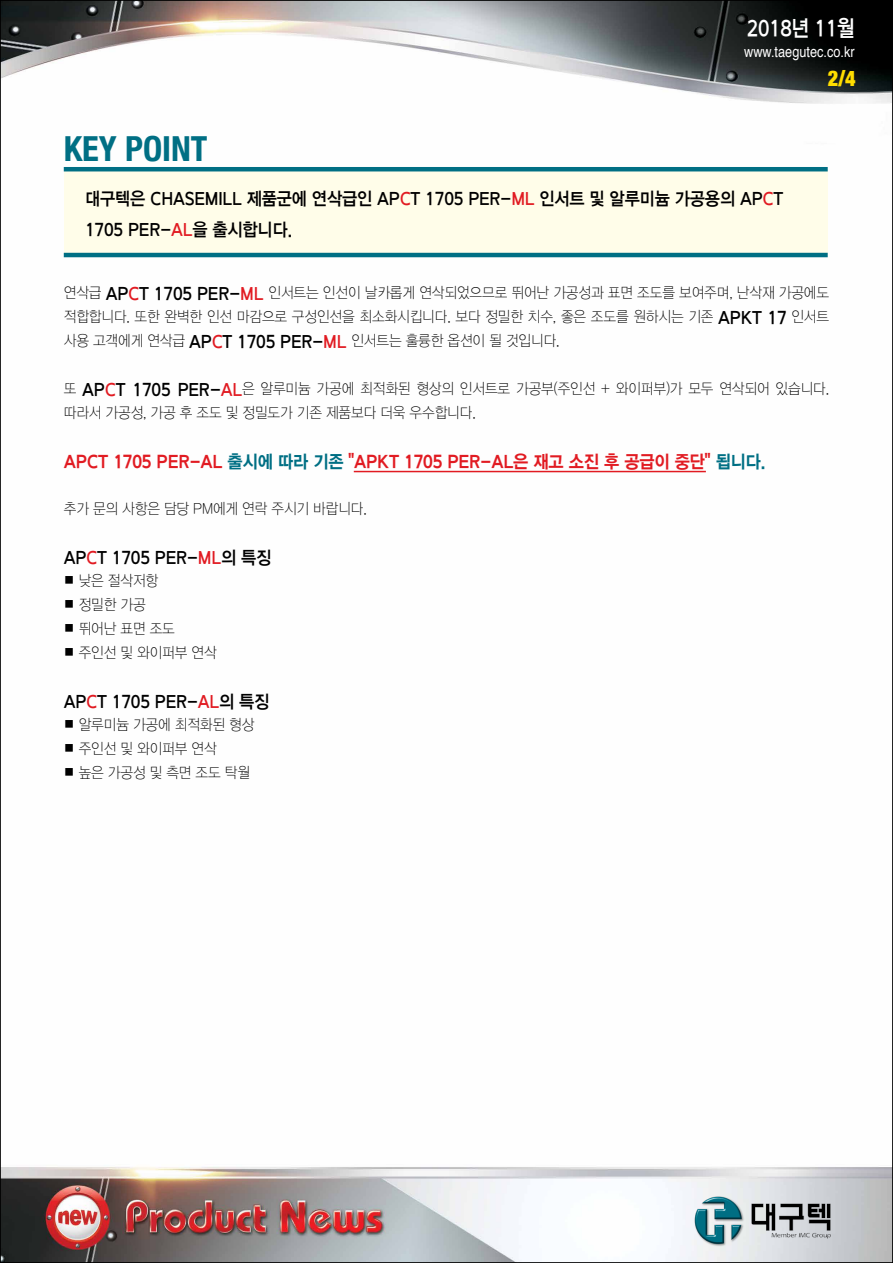
<style>
.page{position:relative;width:893px;height:1263px;background:#fff}
.page>*{position:absolute;margin:0;border:0;box-sizing:border-box;transform-origin:0 0}
.t1{font:700 condensed 34.5px "Helvetica Neue";color:#006f84}
.t2{font:22.5px "DX Ngo Std 40";letter-spacing:-.02em;color:#fff;scale:.85 1}
.t3{font:900 condensed 21.9px "Helvetica Neue";color:#fd0;scale:.93 1}
.t4{font:18px/30.3px "DX Ngo Std 40";letter-spacing:-.01em;color:#000;scale:.9 1}
.t5{font:18px "DX Ngo Std 50";letter-spacing:-.01em;color:#e11b22;scale:.9 1}
.t6{font:15px/24px "DX Ngo Std 10";letter-spacing:-.01em;color:#000;text-align:justify;scale:.9 1}
.t7{font:15px "Helvetica";color:#fff;scale:.85 1}
.s1{color:#e11b22}
.s2{font-family:"DX Ngo Std 40";font-size:18px}
.s3{font-family:"DX Ngo Std 40";font-size:18px;color:#e11b22}
.s4{color:#006f84}
</style>
<div class="page">
<img style="left:2px;top:2px;width:889px;height:1259px">
<img style="left:688px;top:1183px;width:155px;height:69px">
<div style="left:64px;top:169px;width:764px;height:86px;background:#fffde9"></div>
<hr style="left:64px;top:167px;width:764px;height:4px;background:#006f84">
<hr style="left:64px;top:253px;width:764px;height:4px;background:#006f84">
<hr style="left:354px;top:471px;width:352px;height:1px;background:#e11b22">
<h2 class="t2" style="left:747px;top:17px;width:128px">2018년 11월</h2>
<p class="t7" style="left:744px;top:41px;width:132px">www.taegutec.co.kr</p>
<h3 class="t3" style="left:828px;top:60px;width:31px">2/4</h3>
<h1 class="t1" style="left:64px;top:120px;width:145px">KEY POINT</h1>
<p class="t4" style="left:85px;top:185px;width:777px">대구텍은 CHASEMILL 제품군에 연삭급인 AP<span class="s1">C</span>T 1705 PER-<span class="s1">ML</span> 인서트 및 알루미늄 가공용의 AP<span class="s1">C</span>T<br>1705 PER-<span class="s1">AL</span>을 출시합니다.</p>
<p class="t6" style="left:64px;top:281px;width:852px">연삭급 <span class="s2">AP</span><span class="s3">C</span><span class="s2">T 1705 PER-</span><span class="s3">ML</span> 인서트는 인선이 날카롭게 연삭되었으므로 뛰어난 가공성과 표면 조도를 보여주며, 난삭재 가공에도 적합합니다. 또한 완벽한 인선 마감으로 구성인선을 최소화시킵니다. 보다 정밀한 치수, 좋은 조도를 원하시는 기존 <span class="s2">APKT 17</span> 인서트 사용 고객에게 연삭급 <span class="s2">AP</span><span class="s3">C</span><span class="s2">T 1705 PER-</span><span class="s3">ML</span> 인서트는 훌륭한 옵션이 될 것입니다.</p>
<p class="t6" style="left:64px;top:377px;width:852px">또 <span class="s2">AP</span><span class="s3">C</span><span class="s2">T 1705 PER-</span><span class="s3">AL</span>은 알루미늄 가공에 최적화된 형상의 인서트로 가공부(주인선 + 와이퍼부)가 모두 연삭되어 있습니다. 따라서 가공성, 가공 후 조도 및 정밀도가 기존 제품보다 더욱 우수합니다.</p>
<p class="t5" style="left:64px;top:452px;width:781px">APCT 1705 PER-AL <span class="s4">출시에 따라 기존</span> "APKT 1705 PER-AL은 재고 소진 후 공급이 중단" <span class="s4">됩니다.</span></p>
<p class="t6" style="left:64px;top:497px;width:338px">추가 문의 사항은 담당 PM에게 연락 주시기 바랍니다.</p>
<p class="t4" style="left:64px;top:543px;width:232px">AP<span class="s1">C</span>T 1705 PER-<span class="s1">ML</span>의 특징</p>
<p class="t6" style="left:64px;top:569px;width:107px">○ 낮은 절삭저항</p>
<p class="t6" style="left:64px;top:593px;width:93px">○ 정밀한 가공</p>
<p class="t6" style="left:64px;top:617px;width:125px">○ 뛰어난 표면 조도</p>
<p class="t6" style="left:64px;top:641px;width:171px">○ 주인선 및 와이퍼부 연삭</p>
<p class="t4" style="left:64px;top:687px;width:230px">AP<span class="s1">C</span>T 1705 PER-<span class="s1">AL</span>의 특징</p>
<p class="t6" style="left:64px;top:713px;width:213px">○ 알루미늄 가공에 최적화된 형상</p>
<p class="t6" style="left:64px;top:737px;width:171px">○ 주인선 및 와이퍼부 연삭</p>
<p class="t6" style="left:64px;top:761px;width:209px">○ 높은 가공성 및 측면 조도 탁월</p>
</div>
